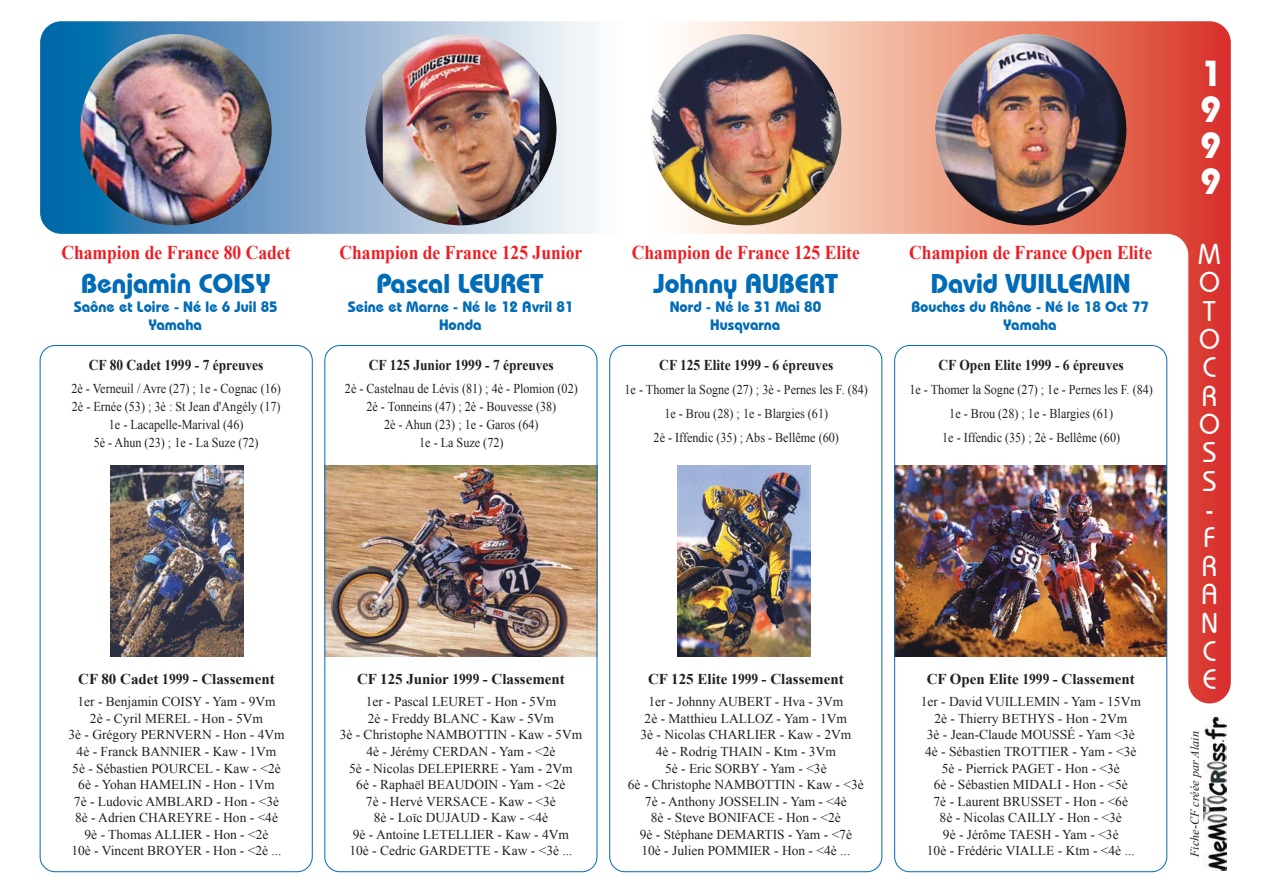
<style>
.page{position:relative;width:1263px;height:893px;background:#fff}
.page>*{position:absolute;margin:0;border:0;box-sizing:border-box;transform-origin:0 0}
.t1{font:700 36px/36px "Bauhaus IT Cby BT";color:#fff;text-align:justify}
.t2{font:500 28.35px/28.3px "Bauhaus IT Cby BT";color:#fff;scale:.95 1}
.t3{font:700 27px "Bauhaus IT Cby BT";color:#006bb6}
.t4{font:700 19.5px "Times New Roman";color:#ee1d23;scale:.9 1}
.t5{font:700 15px/18px "Bauhaus IT Cby BT";color:#006bb6;text-align:center}
.t6{font:700 15px "Times New Roman";color:#231f20}
.t7{font:700 15px "Times New Roman";color:#231f20;scale:.9 1}
.t8{font:13.5px/16.5px "Times New Roman";color:#231f20;text-align:center}
.t9{font:13.5px/18px "Times New Roman";color:#231f20;text-align:center;scale:.9 1}
.t10{font:italic 12.15px "Times New Roman";color:#231f20}
</style>
<div class="page">
<img style="left:1203px;top:718px;width:23px;height:153px">
<img style="left:40px;top:21px;width:1191px;height:682px">
<svg style="left:39px;top:345px;width:274px;height:527px"></svg>
<img style="left:324px;top:345px;width:274px;height:527px">
<svg style="left:609px;top:345px;width:274px;height:527px"></svg>
<img style="left:894px;top:345px;width:273px;height:527px">
<h1 class="t1" style="left:1201px;top:55px;width:22px">1<br>9<br>9<br>9</h1>
<h3 class="t4" style="left:61px;top:239px;width:256px">Champion de France 80 Cadet</h3>
<h3 class="t4" style="left:339px;top:239px;width:271px">Champion de France 125 Junior</h3>
<h3 class="t4" style="left:632px;top:239px;width:255px">Champion de France 125 Elite</h3>
<h3 class="t4" style="left:909px;top:239px;width:271px">Champion de France Open Elite</h3>
<h2 class="t2" style="left:1198px;top:239px;width:25px">M<br>O<br>T<br>O<br>C<br>R<br>O<br>S<br>S -<br>F<br>R<br>A<br>N<br>C<br>E</h2>
<h3 class="t3" style="left:81px;top:267px;width:191px">Benjamin COISY</h3>
<p class="t5" style="left:74px;top:297px;width:205px">Saône et Loire - Né le 6 Juil 85<br>Yamaha</p>
<h3 class="t3" style="left:931px;top:267px;width:201px">David VUILLEMIN</h3>
<p class="t5" style="left:911px;top:297px;width:239px">Bouches du Rhône - Né le 18 Oct 77<br>Yamaha</p>
<h3 class="t3" style="left:377px;top:267px;width:169px">Pascal LEURET</h3>
<p class="t5" style="left:348px;top:297px;width:227px">Seine et Marne - Né le 12 Avril 81<br>Honda</p>
<h3 class="t3" style="left:653px;top:267px;width:186px">Johnny AUBERT</h3>
<p class="t5" style="left:670px;top:297px;width:153px">Nord - Né le 31 Mai 80<br>Husqvarna</p>
<p class="t7" style="left:89px;top:355px;width:196px">CF 80 Cadet 1999 - 7 épreuves</p>
<p class="t9" style="left:71px;top:379px;width:234px">2è - Verneuil / Avre (27) ; 1e - Cognac (16)<br>2è - Ernée (53) ; 3è : St Jean d'Angély (17)<br>1e - Lacapelle-Marival (46)<br>5è - Ahun (23) ; 1e - La Suze (72)</p>
<p class="t7" style="left:369px;top:355px;width:207px">CF 125 Junior 1999 - 7 épreuves</p>
<p class="t9" style="left:345px;top:379px;width:260px">2è - Castelnau de Lévis (81) ; 4è - Plomion (02)<br>2è - Tonneins (47) ; 2è - Bouvesse (38)<br>2è - Ahun (23) ; 1e - Garos (64)<br>1e - La Suze (72)</p>
<p class="t7" style="left:659px;top:355px;width:195px">CF 125 Elite 1999 - 6 épreuves</p>
<p class="t9" style="left:624px;top:377px;width:272px;line-height:24px">1e - Thomer la Sogne (27) ; 3è - Pernes les F. (84)<br>1e - Brou (28) ; 1e - Blargies (61)<br>2è - Iffendic (35) ; Abs - Bellême (60)</p>
<p class="t7" style="left:938px;top:355px;width:207px">CF Open Elite 1999 - 6 épreuves</p>
<p class="t9" style="left:909px;top:377px;width:272px;line-height:24px">1e - Thomer la Sogne (27) ; 1e - Pernes les F. (84)<br>1e - Brou (28) ; 1e - Blargies (61)<br>1e - Iffendic (35) ; 2è - Bellême (60)</p>
<p class="t6" style="left:357px;top:669px;width:209px">CF 125 Junior 1999 - Classement</p>
<p class="t8" style="left:340px;top:693px;width:244px">1er - Pascal LEURET - Hon - 5Vm<br>2è - Freddy BLANC - Kaw - 5Vm<br>3è - Christophe NAMBOTTIN - Kaw - 5Vm<br>4è - Jérémy CERDAN - Yam - &lt;2è<br>5è - Nicolas DELEPIERRE - Yam - 2Vm<br>6è - Raphaël BEAUDOIN - Yam - &lt;2è<br>7è - Hervé VERSACE - Kaw - &lt;3è<br>8è - Loïc DUJAUD - Kaw - &lt;4è<br>9è - Antoine LETELLIER - Kaw - 4Vm<br>10è - Cedric GARDETTE - Kaw - &lt;3è ...</p>
<p class="t6" style="left:648px;top:669px;width:197px">CF 125 Elite 1999 - Classement</p>
<p class="t8" style="left:628px;top:693px;width:237px">1er - Johnny AUBERT - Hva - 3Vm<br>2è - Matthieu LALLOZ - Yam - 1Vm<br>3è - Nicolas CHARLIER - Kaw - 2Vm<br>4è - Rodrig THAIN - Ktm - 3Vm<br>5è - Eric SORBY - Yam - &lt;3è<br>6è - Christophe NAMBOTTIN - Kaw - &lt;3è<br>7è - Anthony JOSSELIN - Yam - &lt;4è<br>8è - Steve BONIFACE - Hon - &lt;2è<br>9è - Stéphane DEMARTIS - Yam - &lt;7è<br>10è - Julien POMMIER - Hon - &lt;4è ...</p>
<p class="t6" style="left:927px;top:669px;width:210px">CF Open Elite 1999 - Classement</p>
<p class="t8" style="left:921px;top:693px;width:222px">1er - David VUILLEMIN - Yam - 15Vm<br>2è - Thierry BETHYS - Hon - 2Vm<br>3è - Jean-Claude MOUSSÉ - Yam &lt;3è<br>4è - Sébastien TROTTIER - Yam - &lt;3è<br>5è - Pierrick PAGET - Hon - &lt;3è<br>6è - Sébastien MIDALI - Hon - &lt;5è<br>7è - Laurent BRUSSET - Hon - &lt;6è<br>8è - Nicolas CAILLY - Hon - &lt;3è<br>9è - Jérôme TAESH - Yam - &lt;3è<br>10è - Frédéric VIALLE - Ktm - &lt;4è ...</p>
<p class="t6" style="left:78px;top:669px;width:198px">CF 80 Cadet 1999 - Classement</p>
<p class="t8" style="left:68px;top:693px;width:218px">1er - Benjamin COISY - Yam - 9Vm<br>2è - Cyril MEREL - Hon - 5Vm<br>3è - Grégory PERNVERN - Hon - 4Vm<br>4è - Franck BANNIER - Kaw - 1Vm<br>5è - Sébastien POURCEL - Kaw - &lt;2è<br>6è - Yohan HAMELIN - Hon - 1Vm<br>7è - Ludovic AMBLARD - Hon - &lt;3è<br>8è - Adrien CHAREYRE - Hon - &lt;4è<br>9è - Thomas ALLIER - Hon - &lt;2è<br>10è - Vincent BROYER - Hon - &lt;2è ...</p>
<p class="t10" style="left:1186px;top:857px;width:127px;rotate:-90deg">Fiche-CF créée par Alain</p>
</div>
